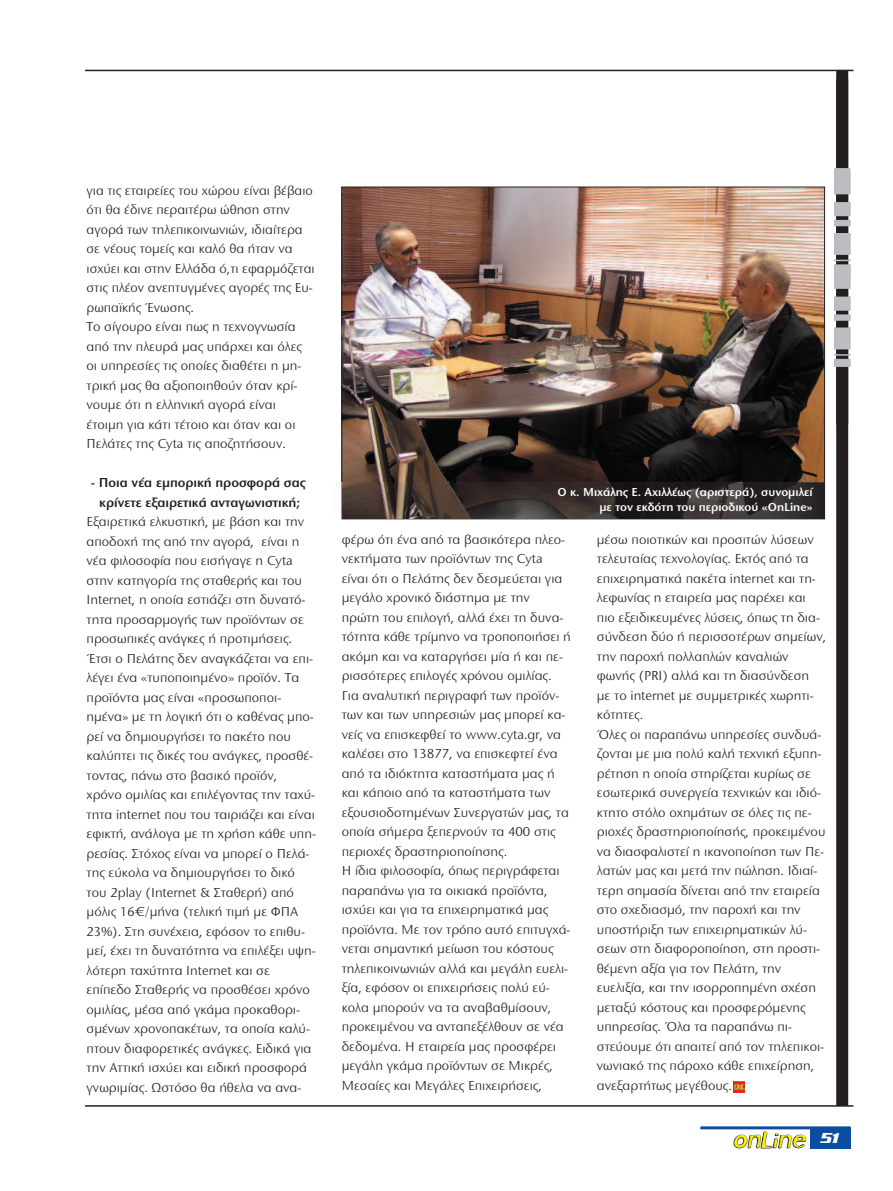
<style>
.page{position:relative;width:893px;height:1191px;background:#fff}
.page>*{position:absolute;margin:0;border:0;box-sizing:border-box;transform-origin:0 0}
.t1{font:italic 700 15px "Serpentine Greek";color:#fff}
.t2{font:13.5px/19.5px "Stone Sans ITC Greek";color:#231f20}
.t3{font:600 13.5px/19.5px "Stone Sans ITC Greek";color:#231f20;text-align:center}
.t4{font:600 12px/15px "Stone Sans ITC Greek";color:#fff;text-align:right}
</style>
<div class="page">
<hr style="left:85px;top:70px;width:768px;height:1px;background:#231f20">
<img style="left:765px;top:1131px;width:7px;height:17px">
<div style="left:810px;top:1127px;width:40px;height:21px;background:#0d4da1"></div>
<hr style="left:700px;top:1126px;width:150px;height:3px;background:#0d4da1">
<div style="left:836px;top:71px;width:12px;height:1035px;background:#231f20"></div>
<div style="left:834px;top:267px;width:16px;height:22px;background:#bcbdc0"></div>
<div style="left:834px;top:327px;width:16px;height:22px;background:#bcbdc0"></div>
<svg style="left:834px;top:354px;width:16px;height:2px"></svg>
<div style="left:834px;top:359px;width:16px;height:8px;background:#bcbdc0"></div>
<div style="left:834px;top:296px;width:16px;height:15px;background:#bcbdc0"></div>
<div style="left:834px;top:314px;width:16px;height:7px;background:#bcbdc0"></div>
<div style="left:834px;top:168px;width:16px;height:26px;background:#bcbdc0"></div>
<div style="left:834px;top:233px;width:16px;height:22px;background:#bcbdc0"></div>
<svg style="left:834px;top:260px;width:16px;height:1px"></svg>
<div style="left:834px;top:264px;width:16px;height:8px;background:#bcbdc0"></div>
<div style="left:834px;top:202px;width:16px;height:14px;background:#bcbdc0"></div>
<div style="left:834px;top:220px;width:16px;height:6px;background:#bcbdc0"></div>
<hr style="left:85px;top:1105px;width:768px;height:1px;background:#231f20">
<img style="left:343px;top:189px;width:480px;height:293px">
<img style="left:342px;top:482px;width:483px;height:37px">
<img style="left:342px;top:482px;width:482px;height:36px">
<svg style="left:734px;top:1082px;width:11px;height:10px"></svg>
<p class="t2" style="left:87px;top:182px;width:230px">για τις εταιρείες του χώρου είναι βέβαιο ότι θα έδινε περαιτέρω ώθηση στην αγορά των τηλεπικοινωνιών, ιδιαίτερα σε νέους τομείς και καλό θα ήταν να ισχύει και στην Ελλάδα ό,τι εφαρμόζεται στις πλέον ανεπτυγμένες αγορές της Ευ&shy;ρωπαϊκής Ένωσης.<br>Το σίγουρο είναι πως η τεχνογνωσία από την πλευρά μας υπάρχει και όλες οι υπηρεσίες τις οποίες διαθέτει η μη&shy;τρική μας θα αξιοποιηθούν όταν κρί&shy;νουμε ότι η ελληνική αγορά είναι έτοιμη για κάτι τέτοιο και όταν και οι Πελάτες της Cyta τις αποζητήσουν.</p>
<p class="t3" style="left:91px;top:474px;width:216px">- Ποια νέα εμπορική προσφορά σας κρίνετε εξαιρετικά ανταγωνιστική;</p>
<p class="t2" style="left:87px;top:513px;width:231px">Εξαιρετικά ελκυστική, με βάση και την αποδοχή της από την αγορά, είναι η νέα φιλοσοφία που εισήγαγε η Cyta στην κατηγορία της σταθερής και του Internet, η οποία εστιάζει στη δυνατό&shy;τητα προσαρμογής των προϊόντων σε προσωπικές ανάγκες ή προτιμήσεις.<br>Έτσι ο Πελάτης δεν αναγκάζεται να επι&shy;λέγει ένα «τυποποιημένο» προϊόν. Τα προϊόντα μας είναι «προσωποποι&shy;ημένα» με τη λογική ότι ο καθένας μπο&shy;ρεί να δημιουργήσει το πακέτο που καλύπτει τις δικές του ανάγκες, προσθέ&shy;τοντας, πάνω στο βασικό προϊόν,<br>χρόνο ομιλίας και επιλέγοντας την ταχύ&shy;τητα internet που του ταιριάζει και είναι εφικτή, ανάλογα με τη χρήση κάθε υπη&shy;ρεσίας. Στόχος είναι να μπορεί ο Πελά&shy;της εύκολα να δημιουργήσει το δικό του 2play (Internet &amp; Σταθερή) από μόλις 16€/μήνα (τελική τιμή με ΦΠΑ 23%). Στη συνέχεια, εφόσον το επιθυ&shy;μεί, έχει τη δυνατότητα να επιλέξει υψη&shy;λότερη ταχύτητα Internet και σε επίπεδο Σταθερής να προσθέσει χρόνο ομιλίας, μέσα από γκάμα προκαθορι&shy;σμένων χρονοπακέτων, τα οποία καλύ&shy;πτουν διαφορετικές ανάγκες. Ειδικά για την Αττική ισχύει και ειδική προσφορά γνωριμίας. Ωστόσο θα ήθελα να ανα-</p>
<p class="t4" style="left:558px;top:486px;width:256px">Ο κ. Μιχάλης Ε. Αχιλλέως (αριστερά), συνομιλεί με τον εκδότη του περιοδικού «OnLine»</p>
<p class="t2" style="left:342px;top:531px;width:231px">φέρω ότι ένα από τα βασικότερα πλεο&shy;νεκτήματα των προϊόντων της Cyta είναι ότι ο Πελάτης δεν δεσμεύεται για μεγάλο χρονικό διάστημα με την πρώτη του επιλογή, αλλά έχει τη δυνα&shy;τότητα κάθε τρίμηνο να τροποποιήσει ή ακόμη και να καταργήσει μία ή και πε&shy;ρισσότερες επιλογές χρόνου ομιλίας.<br>Για αναλυτική περιγραφή των προϊόν&shy;των και των υπηρεσιών μας μπορεί κα&shy;νείς να επισκεφθεί το www.cyta.gr, να καλέσει στο 13877, να επισκεφτεί ένα από τα ιδιόκτητα καταστήματα μας ή και κάποιο από τα καταστήματα των εξουσιοδοτημένων Συνεργατών μας, τα οποία σήμερα ξεπερνούν τα 400 στις περιοχές δραστηριοποίησης.<br>Η ίδια φιλοσοφία, όπως περιγράφεται παραπάνω για τα οικιακά προϊόντα, ισχύει και για τα επιχειρηματικά μας προϊόντα. Με τον τρόπο αυτό επιτυγχά&shy;νεται σημαντική μείωση του κόστους τηλεπικοινωνιών αλλά και μεγάλη ευελι&shy;ξία, εφόσον οι επιχειρήσεις πολύ εύ&shy;κολα μπορούν να τα αναβαθμίσουν, προκειμένου να ανταπεξέλθουν σε νέα δεδομένα. Η εταιρεία μας προσφέρει μεγάλη γκάμα προϊόντων σε Μικρές, Μεσαίες και Μεγάλες Επιχειρήσεις,</p>
<p class="t2" style="left:597px;top:531px;width:231px">μέσω ποιοτικών και προσιτών λύσεων τελευταίας τεχνολογίας. Εκτός από τα επιχειρηματικά πακέτα internet και τη&shy;λεφωνίας η εταιρεία μας παρέχει και πιο εξειδικευμένες λύσεις, όπως τη δια&shy;σύνδεση δύο ή περισσοτέρων σημείων, την παροχή πολλαπλών καναλιών φωνής (PRI) αλλά και τη διασύνδεση με το internet με συμμετρικές χωρητι&shy;κότητες.<br>Όλες οι παραπάνω υπηρεσίες συνδυά&shy;ζονται με μια πολύ καλή τεχνική εξυπη&shy;ρέτηση η οποία στηρίζεται κυρίως σε εσωτερικά συνεργεία τεχνικών και ιδιό&shy;κτητο στόλο οχημάτων σε όλες τις πε&shy;ριοχές δραστηριοποίησής, προκειμένου να διασφαλιστεί η ικανοποίηση των Πε&shy;λατών μας και μετά την πώληση. Ιδιαί&shy;τερη σημασία δίνεται από την εταιρεία στο σχεδιασμό, την παροχή και την υποστήριξη των επιχειρηματικών λύ&shy;σεων στη διαφοροποίηση, στη προστι&shy;θέμενη αξία για τον Πελάτη, την ευελιξία, και την ισορροπημένη σχέση μεταξύ κόστους και προσφερόμενης υπηρεσίας. Όλα τα παραπάνω πι&shy;στεύουμε ότι απαιτεί από τον τηλεπικοι&shy;νωνιακό της πάροχο κάθε επιχείρηση, ανεξαρτήτως μεγέθους.</p>
<p class="t1" style="left:821px;top:1132px;width:20px">51</p>
</div>
